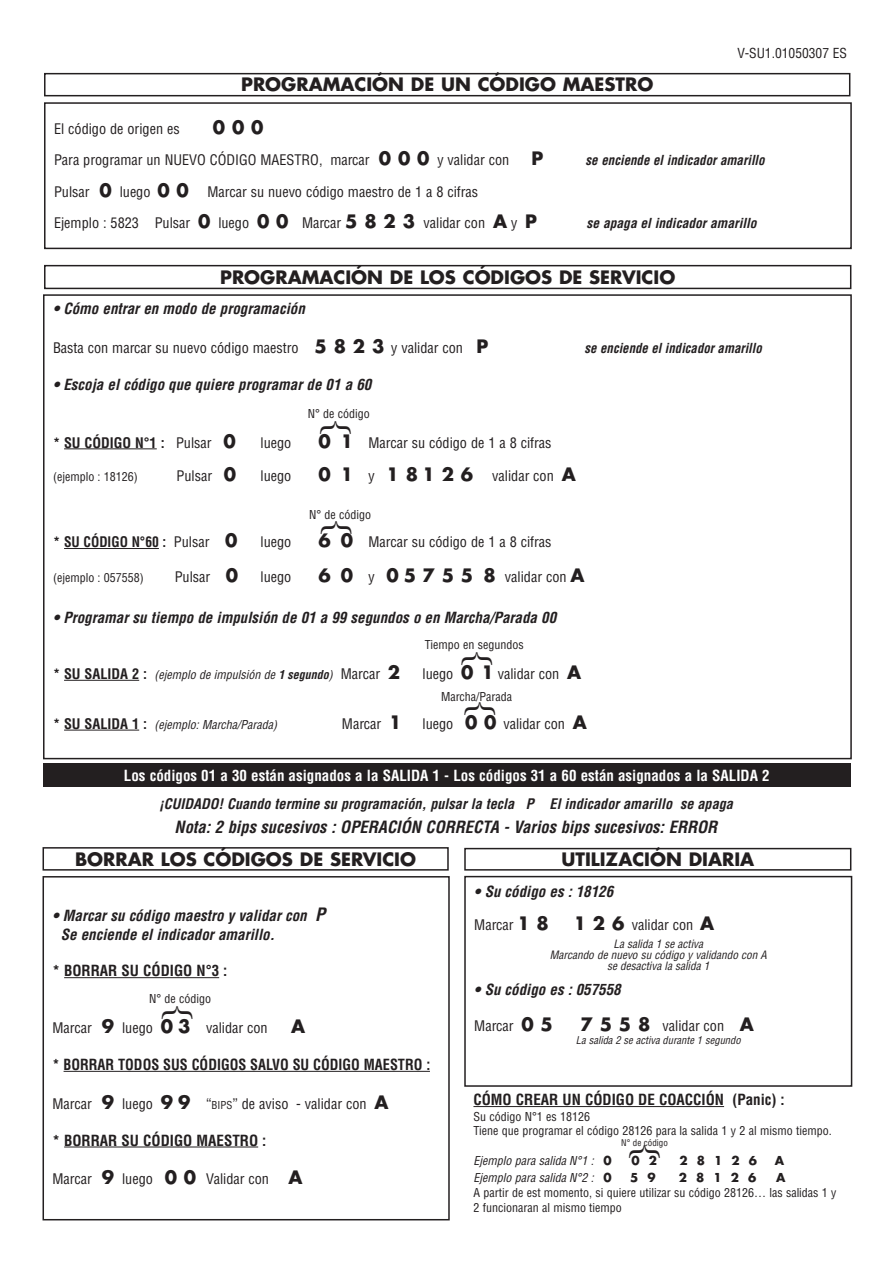
<style>
.page{position:relative;width:893px;height:1263px;background:#fff}
.page>*{position:absolute;margin:0;border:0;box-sizing:border-box;transform-origin:0 0}
.t1{font:700 18px "Futura";color:#231f20}
.t2{font:italic 700 condensed 16.5px "Helvetica";color:#231f20}
.t3{font:italic 700 condensed 15px/19.4px "Helvetica";color:#231f20}
.t4{font:700 condensed 15px "Helvetica";color:#fff}
.t5{font:700 condensed 15px "Helvetica";color:#231f20}
.t6{font:700 condensed 15px "Helvetica";color:#231f20;scale:.95 1}
.t7{font:condensed 14.25px "Helvetica";color:#231f20}
.t8{font:italic 700 condensed 14.25px "Helvetica";color:#231f20}
.t9{font:700 condensed 14.25px "Helvetica";color:#231f20}
.t10{font:italic 700 condensed 13.5px "Helvetica";color:#231f20;scale:.96 1}
.t11{font:italic 700 condensed 13.5px "Helvetica";color:#231f20;scale:.95 1}
.t12{font:italic 700 condensed 13.5px "Helvetica";color:#231f20}
.t13{font:condensed 13.5px "Helvetica";color:#231f20}
.t14{font:condensed 12px/14.4px "Helvetica";color:#231f20}
.t15{font:italic condensed 12px "Helvetica";color:#231f20}
.t16{font:700 12px "Futura";letter-spacing:.755em;color:#231f20}
.t17{font:italic condensed 11.25px/11.2px "Helvetica";color:#231f20;text-align:center}
.t18{font:italic condensed 10.5px "Helvetica";color:#231f20}
.t19{font:condensed 9px "Helvetica";color:#231f20}
.s1{font-family:"Futura";font-weight:700;font-stretch:normal;font-size:18px}
.s2{font-weight:400}
.s3{font-family:"Futura";font-stretch:normal;font-size:18px}
.s4{font-weight:700;font-style:normal;font-size:14.25px}
.s5{font-weight:700}
.s6{font-style:normal;font-size:14.25px}
.s7{font-family:"Futura";font-weight:700;font-style:normal;font-stretch:normal;font-size:18px}
.s8{font-size:18px}
.s9{font-size:10.65px}
.s10{font-family:"Futura";font-weight:700;font-style:normal;font-stretch:normal}
</style>
<div class="page">
<div style="left:43px;top:876px;width:407px;height:344px;border:2px solid #231f20"></div>
<hr style="left:64px;top:977px;width:155px;height:1px;background:#231f20">
<hr style="left:64px;top:1071px;width:366px;height:1px;background:#231f20">
<hr style="left:64px;top:1146px;width:194px;height:1px;background:#231f20">
<div style="left:44px;top:73px;width:806px;height:23px;border:2px solid #231f20"></div>
<div style="left:44px;top:265px;width:807px;height:24px;border:2px solid #231f20"></div>
<div style="left:44px;top:102px;width:808px;height:147px;border:2px solid #231f20"></div>
<div style="left:43px;top:294px;width:809px;height:465px;border:2px solid #231f20"></div>
<hr style="left:64px;top:448px;width:93px;height:1px;background:#231f20">
<hr style="left:64px;top:548px;width:95px;height:1px;background:#231f20">
<hr style="left:64px;top:680px;width:75px;height:1px;background:#231f20">
<hr style="left:64px;top:730px;width:75px;height:1px;background:#231f20">
<div style="left:43px;top:847px;width:406px;height:24px;border:2px solid #231f20"></div>
<div style="left:464px;top:848px;width:387px;height:23px;border:2px solid #231f20"></div>
<div style="left:43px;top:763px;width:807px;height:24px;background:#231f20"></div>
<div style="left:464px;top:876px;width:388px;height:211px;border:2px solid #231f20"></div>
<hr style="left:473px;top:1106px;width:251px;height:1px;background:#231f20">
<p class="t1" style="left:241px;top:76px;width:414px">PROGRAMACIÓN DE UN CÓDIGO MAESTRO</p>
<p class="t13" style="left:737px;top:45px;width:111px">V-SU1.01050307 ES</p>
<p class="t7" style="left:54px;top:120px;width:127px">El código de origen es</p>
<p class="t1" style="left:213px;top:119px;width:52px">000</p>
<p class="t7" style="left:54px;top:152px;width:491px">Para programar un NUEVO CÓDIGO MAESTRO, marcar <span class="s1">0 0 0</span> y validar con <span class="s1">P</span></p>
<p class="t10" style="left:586px;top:153px;width:188px">se enciende el indicador amarillo</p>
<p class="t7" style="left:54px;top:183px;width:426px">Pulsar <span class="s1">0</span> luego <span class="s1">0 0</span> Marcar su nuevo código maestro de 1 a 8 cifras</p>
<p class="t7" style="left:54px;top:215px;width:485px">Ejemplo : 5823 Pulsar <span class="s1">0</span> luego <span class="s1">0 0</span> Marcar <span class="s1">5 8 2 3</span> validar con <span class="s1">A</span> y <span class="s1">P</span></p>
<p class="t12" style="left:587px;top:216px;width:172px">se apaga el indicador amarillo</p>
<p class="t1" style="left:220px;top:269px;width:457px">PROGRAMACIÓN DE LOS CÓDIGOS DE SERVICIO</p>
<p class="t3" style="left:53px;top:299px;width:253px">• Cómo entrar en modo de programación</p>
<p class="t7" style="left:53px;top:340px;width:437px">Basta con marcar su nuevo código maestro <span class="s1">5 8 2 3</span> y validar con <span class="s1">P</span></p>
<p class="t11" style="left:585px;top:340px;width:188px">se enciende el indicador amarillo</p>
<p class="t3" style="left:53px;top:375px;width:320px">• Escoja el código que quiere programar de 01 a 60</p>
<p class="t14" style="left:308px;top:407px;width:64px">N° de código</p>
<p class="t9" style="left:53px;top:434px;width:184px">* SU CÓDIGO N°1 : <span class="s2">Pulsar</span> <span class="s3">0</span></p>
<p class="t7" style="left:261px;top:434px;width:32px">luego</p>
<p class="t7" style="left:318px;top:434px;width:235px"><span class="s1">0 1</span> Marcar su código de 1 a 8 cifras</p>
<p class="t14" style="left:53px;top:469px;width:86px">(ejemplo : 18126)</p>
<p class="t7" style="left:176px;top:467px;width:61px">Pulsar <span class="s1">0</span></p>
<p class="t7" style="left:261px;top:467px;width:32px">luego</p>
<p class="t7" style="left:318px;top:467px;width:259px"><span class="s1">0 1</span> y <span class="s1">1 81 2 6</span> validarcon <span class="s1">A</span></p>
<p class="t14" style="left:309px;top:507px;width:64px">N° de código</p>
<p class="t9" style="left:53px;top:534px;width:186px">* SU CÓDIGO N°60 : <span class="s2">Pulsar</span> <span class="s3">0</span></p>
<p class="t7" style="left:261px;top:534px;width:32px">luego</p>
<p class="t7" style="left:318px;top:534px;width:235px"><span class="s1">6 0</span> Marcar su código de 1 a 8 cifras</p>
<p class="t14" style="left:53px;top:570px;width:92px">(ejemplo : 057558)</p>
<p class="t7" style="left:175px;top:568px;width:118px">Pulsar <span class="s1">0</span> luego</p>
<p class="t7" style="left:318px;top:568px;width:268px"><span class="s1">6 0</span> y <span class="s1">05755 8</span> validarcon<span class="s1">A</span></p>
<p class="t3" style="left:53px;top:608px;width:505px">• Programar su tiempo de impulsión de 01 a 99 segundos o en Marcha/Parada 00</p>
<p class="t15" style="left:53px;top:668px;width:530px"><span class="s4">* SU SALIDA 2 :</span> (ejemplo de impulsión de <span class="s5">1 segundo</span>) <span class="s6">Marcar</span> <span class="s7">2</span> <span class="s6">luego</span> <span class="s7">0 1</span> <span class="s6">validar con</span> <span class="s7">A</span></p>
<p class="t15" style="left:53px;top:718px;width:226px"><span class="s4">* SU SALIDA 1 :</span> (ejemplo: Marcha/Parada)</p>
<p class="t7" style="left:342px;top:715px;width:247px">Marcar <span class="s1">1</span> luego <span class="s1">0 0</span> validar con <span class="s1">A</span></p>
<p class="t14" style="left:425px;top:637px;width:101px">Tiempo en segundos</p>
<p class="t14" style="left:441px;top:690px;width:73px">Marcha/Parada</p>
<p class="t4" style="left:124px;top:767px;width:647px">Los códigos 01 a 30 están asignados a la SALIDA 1 - Los códigos 31 a 60 están asignados a la SALIDA 2</p>
<p class="t8" style="left:159px;top:796px;width:575px">¡CUIDADO! Cuando termine su programación, pulsar la tecla P El indicador amarillo se apaga</p>
<p class="t2" style="left:175px;top:818px;width:544px">Nota: 2 bips sucesivos : OPERACIÓN CORRECTA - Varios bips sucesivos: ERROR</p>
<p class="t1" style="left:75px;top:850px;width:342px">BORRAR LOS CÓDIGOS DE SERVICIO</p>
<p class="t1" style="left:561px;top:851px;width:194px">UTILIZACIÓN DIARIA</p>
<p class="t3" style="left:61px;top:906px;width:266px;text-indent:-8px">• Marcar su código maestro y validar con <span class="s8">P<br></span>Se enciende el indicador amarillo.</p>
<p class="t5" style="left:53px;top:962px;width:176px">* BORRAR SU CÓDIGO N°3 :</p>
<p class="t14" style="left:149px;top:992px;width:64px">N° de código</p>
<p class="t7" style="left:53px;top:1020px;width:217px">Marcar <span class="s1">9</span> luego <span class="s1">0 3</span> validar con</p>
<p class="t1" style="left:291px;top:1018px;width:16px">A</p>
<p class="t6" style="left:53px;top:1056px;width:399px">* BORRAR TODOS SUS CÓDIGOS SALVO SU CÓDIGO MAESTRO :</p>
<p class="t7" style="left:53px;top:1095px;width:337px">Marcar <span class="s1">9</span> luego <span class="s1">9 9</span> “<span class="s9">BIPS</span>” de aviso - validar con <span class="s1">A</span></p>
<p class="t5" style="left:53px;top:1132px;width:215px">* BORRAR SU CÓDIGO MAESTRO :</p>
<p class="t7" style="left:53px;top:1171px;width:252px">Marcar <span class="s1">9</span> luego <span class="s1">0 0</span> Validar con <span class="s1">A</span></p>
<p class="t3" style="left:474px;top:882px;width:140px">• Su código es : 18126</p>
<p class="t7" style="left:474px;top:916px;width:76px">Marcar <span class="s1">1 8</span></p>
<p class="t7" style="left:574px;top:916px;width:142px"><span class="s1">1 2 6</span> validar con <span class="s1">A</span></p>
<p class="t17" style="left:550px;top:938px;width:218px">La salida 1 se activa<br>Marcando de nuevo su código y validando con A se desactiva la salida 1</p>
<p class="t3" style="left:474px;top:980px;width:148px">• Su código es : 057558</p>
<p class="t7" style="left:474px;top:1017px;width:80px">Marcar <span class="s1">0 5</span></p>
<p class="t7" style="left:581px;top:1017px;width:175px"><span class="s1">7 5 5 8</span> validar con <span class="s1">A</span></p>
<p class="t18" style="left:576px;top:1034px;width:166px">La salida 2 se activa durante 1 segundo</p>
<p class="t5" style="left:473px;top:1091px;width:313px">CÓMO CREAR UN CÓDIGO DE COACCIÓN (Panic) :</p>
<p class="t14" style="left:473px;top:1109px;width:360px">Su código N°1 es 18126<br>Tiene que programar el código 28126 para la salida 1 y 2 al mismo tiempo.</p>
<p class="t15" style="left:473px;top:1154px;width:140px">Ejemplo para salida N°1 : <span class="s10">0</span></p>
<p class="t16" style="left:631px;top:1155px;width:27px">0 2</p>
<p class="t16" style="left:680px;top:1155px;width:79px">28126</p>
<p class="t16" style="left:775px;top:1155px;width:11px">A</p>
<p class="t15" style="left:473px;top:1171px;width:140px">Ejemplo para salida N°2 : <span class="s10">0</span></p>
<p class="t16" style="left:630px;top:1172px;width:27px">5 9</p>
<p class="t16" style="left:679px;top:1172px;width:79px">28126</p>
<p class="t16" style="left:776px;top:1172px;width:11px">A</p>
<p class="t14" style="left:473px;top:1185px;width:365px;line-height:15px">A partir de est momento, si quiere utilizar su código 28126… las salidas 1 y<br>2 funcionaran al mismo tiempo</p>
<p class="t19" style="left:621px;top:1137px;width:48px">N° de código</p>
</div>
